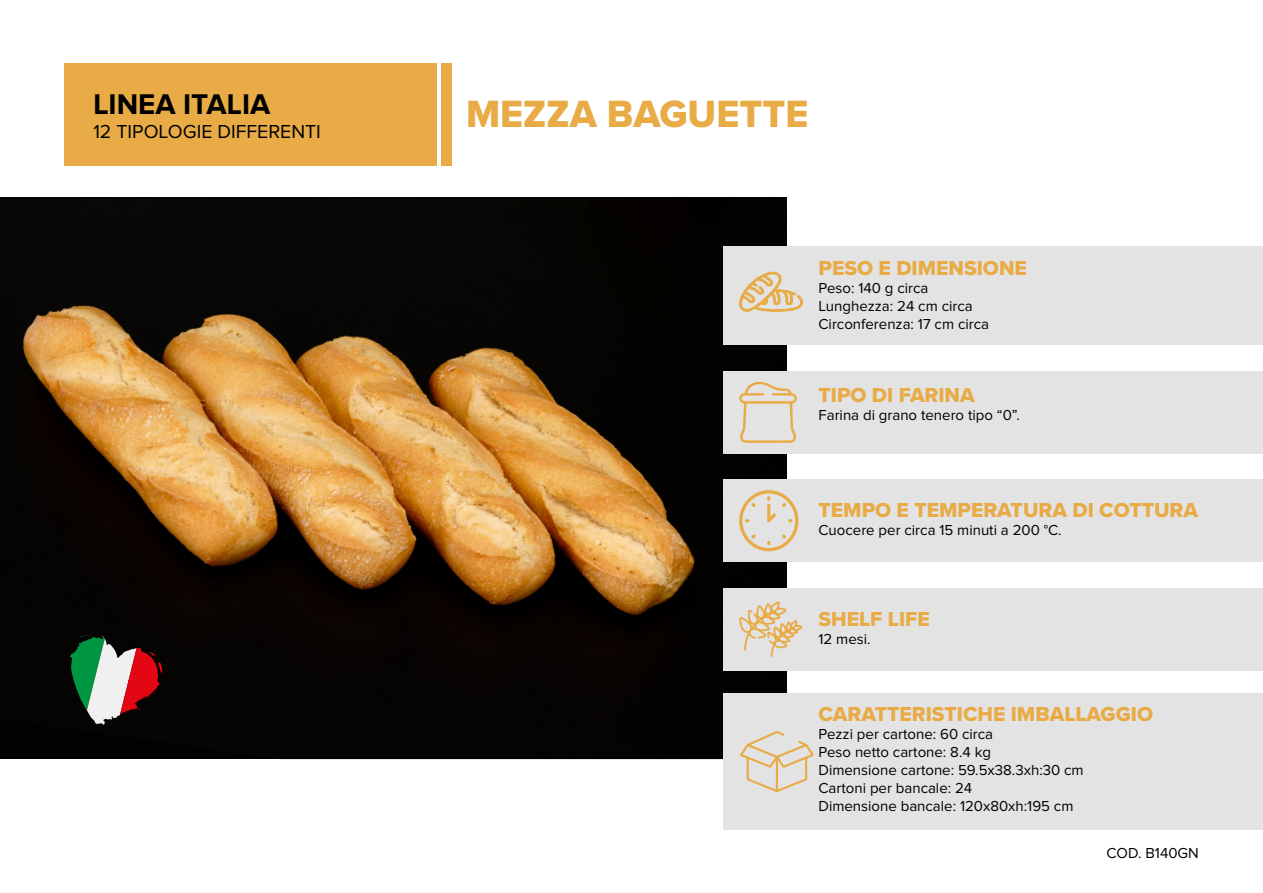
<style>
.page{position:relative;width:1263px;height:893px;background:#fff}
.page>*{position:absolute;margin:0;border:0;box-sizing:border-box;transform-origin:0 0}
.t1{font:39.45px "Proxima Nova Extrabld";color:#e8ab45}
.t2{font:700 29.55px "Proxima Nova";color:#000}
.t3{font:21px "Proxima Nova Extrabld";color:#e8ab45}
.t4{font:19.5px "Proxima Nova";color:#000}
.t5{font:15px/18px "Proxima Nova";color:#000}
</style>
<div class="page">
<img style="left:0;top:198px;width:787px;height:561px">
<div style="left:65px;top:64px;width:372px;height:102px;background:#e8ab45"></div>
<div style="left:441px;top:64px;width:10px;height:102px;background:#e8ab45"></div>
<div style="left:724px;top:247px;width:539px;height:98px;background:#e3e3e3"></div>
<div style="left:724px;top:371px;width:539px;height:83px;background:#e3e3e3"></div>
<div style="left:724px;top:479px;width:539px;height:83px;background:#e3e3e3"></div>
<div style="left:724px;top:588px;width:539px;height:82px;background:#e3e3e3"></div>
<div style="left:724px;top:693px;width:539px;height:136px;background:#e3e3e3"></div>
<svg style="left:739px;top:271px;width:65px;height:41px"></svg>
<svg style="left:739px;top:601px;width:64px;height:56px"></svg>
<svg style="left:739px;top:490px;width:59px;height:61px"></svg>
<svg style="left:739px;top:381px;width:58px;height:62px"></svg>
<svg style="left:740px;top:731px;width:74px;height:61px"></svg>
<svg style="left:70px;top:635px;width:36px;height:90px"></svg>
<h2 class="t2" style="left:93px;top:91px;width:178px">LINEA ITALIA</h2>
<h3 class="t4" style="left:93px;top:120px;width:229px">12 TIPOLOGIE DIFFERENTI</h3>
<h1 class="t1" style="left:466px;top:84px;width:344px">MEZZA BAGUETTE</h1>
<h3 class="t3" style="left:818px;top:253px;width:210px">PESO E DIMENSIONE</h3>
<p class="t5" style="left:818px;top:280px;width:172px">Peso: 140 g circa<br>Lunghezza: 24 cm circa<br>Circonferenza: 17 cm circa</p>
<h3 class="t3" style="left:818px;top:380px;width:158px">TIPO DI FARINA</h3>
<p class="t5" style="left:818px;top:407px;width:203px">Farina di grano tenero tipo “0”.</p>
<h3 class="t3" style="left:818px;top:495px;width:381px">TEMPO E TEMPERATURA DI COTTURA</h3>
<p class="t5" style="left:818px;top:522px;width:245px">Cuocere per circa 15 minuti a 200 °C.</p>
<h3 class="t3" style="left:818px;top:603px;width:113px">SHELF LIFE</h3>
<p class="t5" style="left:818px;top:630px;width:54px">12 mesi.</p>
<h3 class="t3" style="left:818px;top:698px;width:336px">CARATTERISTICHE IMBALLAGGIO</h3>
<p class="t5" style="left:818px;top:725px;width:267px">Pezzi per cartone: 60 circa<br>Peso netto cartone: 8.4 kg<br>Dimensione cartone: 59.5x38.3xh:30 cm<br>Cartoni per bancale: 24<br>Dimensione bancale: 120x80xh:195 cm</p>
<p class="t5" style="left:1106px;top:844px;width:94px">COD. B140GN</p>
</div>
